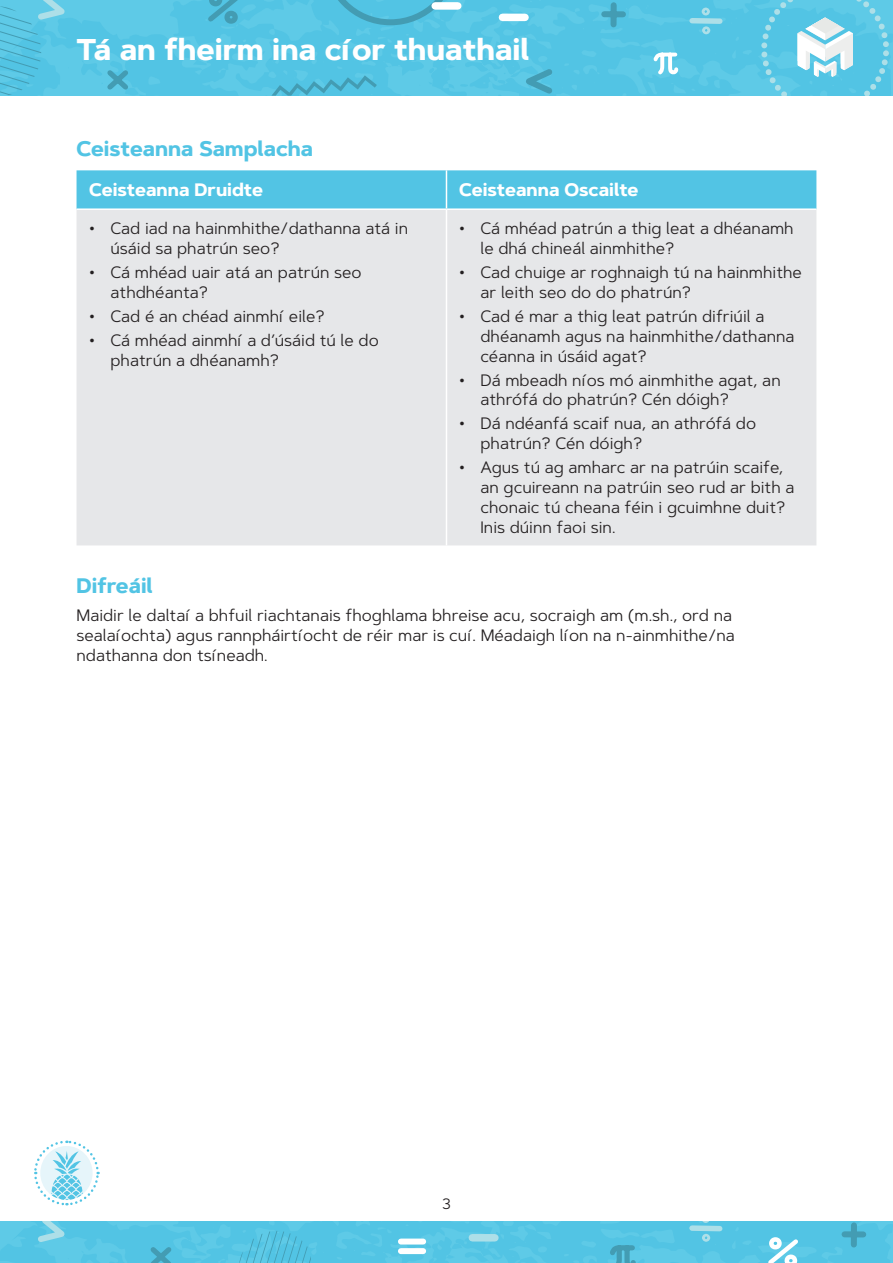
<style>
.page{position:relative;width:893px;height:1263px;background:#fff}
.page>*{position:absolute;margin:0;border:0;box-sizing:border-box;transform-origin:0 0}
.t1{font:700 30px "Artegra Sans";color:#fff}
.H2_Handling_Data{font:700 21px "Artegra Sans";color:#52c4e4}
.H2_Shape_and_Space{font:700 21px "Artegra Sans";color:#52c4e4}
.Table_Headings{font:700 18px "Artegra Sans";color:#fff}
.Body{font:16.5px/19.8px "Artegra Sans";color:#231f20}
.t2{font:15px "Artegra Sans";color:#231f20}
</style>
<div class="page">
<svg style="left:0;top:0;width:893px;height:96px;background:#56c6e5"></svg>
<svg style="left:271px;top:75px;width:106px;height:21px;background:#4fbbd9"></svg>
<svg style="left:0;top:0;width:75px;height:94px;background:#5ac6e3"></svg>
<svg style="left:514px;top:64px;width:43px;height:32px"></svg>
<div style="left:502px;top:14px;width:23px;height:7px;background:#fff"></div>
<svg style="left:686px;top:5px;width:39px;height:32px"></svg>
<div style="left:604px;top:11px;width:19px;height:6px;background:#439cb3"></div>
<div style="left:610px;top:5px;width:7px;height:19px;background:#439cb3"></div>
<svg style="left:652px;top:51px;width:28px;height:27px"></svg>
<svg style="left:203px;top:0;width:40px;height:28px"></svg>
<svg style="left:323px;top:0;width:135px;height:25px;background:#51bdda"></svg>
<svg style="left:103px;top:65px;width:30px;height:29px"></svg>
<svg style="left:761px;top:0;width:128px;height:96px;background:#75cfe7"></svg>
<div style="left:435px;top:2px;width:23px;height:8px;background:#fff"></div>
<svg style="left:0;top:1221px;width:893px;height:42px;background:#59c6e4"></svg>
<svg style="left:34px;top:1140px;width:66px;height:66px"></svg>
<div style="left:77px;top:170px;width:739px;height:38px;background:#52c4e4"></div>
<div style="left:77px;top:210px;width:739px;height:335px;background:#e6e7e9"></div>
<hr style="left:446px;top:170px;width:1px;height:38px;background:#fff">
<hr style="left:446px;top:210px;width:1px;height:335px;background:#fff">
<h1 class="t1" style="left:77px;top:28px;width:454px">Tá an fheirm ina cíor thuathail</h1>
<p class="H2_Handling_Data" style="left:77px;top:133px;width:238px">Ceisteanna Samplacha</p>
<p class="Table_Headings" style="left:89px;top:177px;width:175px">Ceisteanna Druidte</p>
<p class="Table_Headings" style="left:459px;top:177px;width:181px">Ceisteanna Oscailte</p>
<p class="Body" style="left:111px;top:218px;width:299px;text-indent:-21px">• Cad iad na hainmhithe/dathanna atá in úsáid sa phatrún seo?</p>
<p class="Body" style="left:111px;top:262px;width:253px;text-indent:-21px">• Cá mhéad uair atá an patrún seo athdhéanta?</p>
<p class="Body" style="left:89px;top:306px;width:237px">• Cad é an chéad ainmhí eile?</p>
<p class="Body" style="left:111px;top:330px;width:270px;text-indent:-21px">• Cá mhéad ainmhí a d’úsáid tú le do phatrún a dhéanamh?</p>
<p class="Body" style="left:480px;top:218px;width:315px;text-indent:-21px">• Cá mhéad patrún a thig leat a dhéanamh le dhá chineál ainmhithe?</p>
<p class="Body" style="left:480px;top:262px;width:323px;text-indent:-21px">• Cad chuige ar roghnaigh tú na hainmhithe ar leith seo do do phatrún?</p>
<p class="Body" style="left:480px;top:306px;width:316px;text-indent:-21px">• Cad é mar a thig leat patrún difriúil a dhéanamh agus na hainmhithe/dathanna céanna in úsáid agat?</p>
<p class="Body" style="left:480px;top:370px;width:302px;text-indent:-21px">• Dá mbeadh níos mó ainmhithe agat, an athrófá do phatrún? Cén dóigh?</p>
<p class="Body" style="left:480px;top:413px;width:277px;text-indent:-21px">• Dá ndéanfá scaif nua, an athrófá do phatrún? Cén dóigh?</p>
<p class="Body" style="left:480px;top:457px;width:315px;text-indent:-21px">• Agus tú ag amharc ar na patrúin scaife, an gcuireann na patrúin seo rud ar bith a chonaic tú cheana féin i gcuimhne duit?<br>Inis dúinn faoi sin.</p>
<p class="H2_Shape_and_Space" style="left:77px;top:570px;width:78px">Difreáil</p>
<p class="Body" style="left:77px;top:605px;width:660px">Maidir le daltaí a bhfuil riachtanais fhoghlama bhreise acu, socraigh am (m.sh., ord na sealaíochta) agus rannpháirtíocht de réir mar is cuí. Méadaigh líon na n-ainmhithe/na ndathanna don tsíneadh.</p>
<p class="t2" style="left:442px;top:1193px;width:10px">3</p>
</div>
